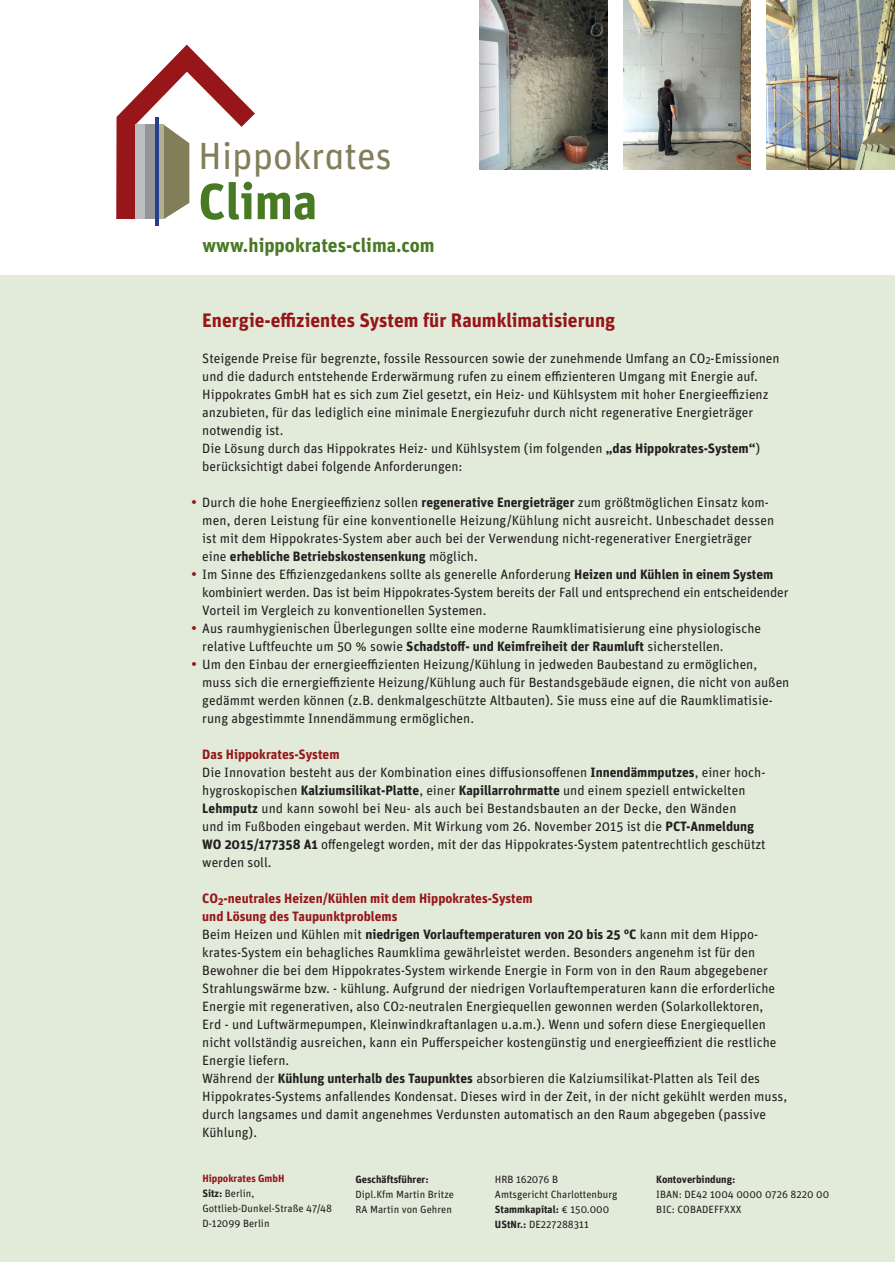
<style>
.page{position:relative;width:895px;height:1262px;background:#fff}
.page>*{position:absolute;margin:0;border:0;box-sizing:border-box;transform-origin:0 0}
.t1{font:700 50.7px "Unit";color:#487a24}
.t2{font:37.8px "Unit Regular Alternate";color:#827e59}
.t3{font:700 19.5px "Unit";color:#961619}
.t4{font:700 19.5px "Unit";color:#487a24}
.t5{font:13.5px/18px "Unit";color:#231f20}
.t6{font:10.5px/15px "Unit";color:#231f20}
.t7{font:700 10.5px "Unit";color:#231f20}
.s1{font-weight:700}
.s2{font-family:"Bank Gothic";font-weight:500;color:#961619}
.s3{font-weight:700;color:#961619}
.s4{font-size:10.5px}
</style>
<div class="page">
<div style="left:0;top:275px;width:895px;height:987px;background:#e2ead9"></div>
<svg style="left:116px;top:44px;width:139px;height:182px"></svg>
<div style="left:159px;top:125px;width:5px;height:94px;background:#b1af92"></div>
<hr style="left:155px;top:117px;width:4px;height:108px;background:#253f8e">
<div style="left:145px;top:125px;width:10px;height:94px;background:#939598"></div>
<img style="left:480px;top:0;width:127px;height:170px">
<img style="left:767px;top:0;width:128px;height:170px">
<img style="left:623px;top:0;width:128px;height:170px">
<h2 class="t2" style="left:198px;top:132px;width:195px">Hippokrates</h2>
<h1 class="t1" style="left:198px;top:170px;width:121px">Clima</h1>
<h3 class="t4" style="left:202px;top:233px;width:234px">www.hippokrates-clima.com</h3>
<h3 class="t3" style="left:202px;top:308px;width:414px">Energie-effizientes System für Raumklimatisierung</h3>
<p class="t5" style="left:202px;top:349px;width:579px">Steigende Preise für begrenzte, fossile Ressourcen sowie der zunehmende Umfang an CO<sub>2</sub>-Emissionen und die dadurch entstehende Erderwärmung rufen zu einem effizienteren Umgang mit Energie auf.<br>Hippokrates GmbH hat es sich zum Ziel gesetzt, ein Heiz- und Kühlsystem mit hoher Energieeffizienz anzubieten, für das lediglich eine minimale Energiezufuhr durch nicht regenerative Energieträger notwendig ist.<br>Die Lösung durch das Hippokrates Heiz- und Kühlsystem (im folgenden <span class="s1">„das Hippokrates-System“</span>) berücksichtigt dabei folgende Anforderungen:</p>
<p class="t5" style="left:202px;top:493px;width:573px;text-indent:-12px"><span class="s2">•</span> Durch die hohe Energieeffizienz sollen <span class="s1">regenerative Energieträger</span> zum größtmöglichen Einsatz kom&shy;men, deren Leistung für eine konventionelle Heizung/Kühlung nicht ausreicht. Unbeschadet dessen ist mit dem Hippokrates-System aber auch bei der Verwendung nicht-regenerativer Energieträger eine <span class="s1">erhebliche Betriebskostensenkung</span> möglich.</p>
<p class="t5" style="left:202px;top:565px;width:588px;text-indent:-12px"><span class="s2">•</span> Im Sinne des Effizienzgedankens sollte als generelle Anforderung <span class="s1">Heizen und Kühlen in einem System </span>kombiniert werden. Das ist beim Hippokrates-System bereits der Fall und entsprechend ein entscheidender<br>Vorteil im Vergleich zu konventionellen Systemen.</p>
<p class="t5" style="left:202px;top:619px;width:560px;text-indent:-12px"><span class="s2">•</span> Aus raumhygienischen Überlegungen sollte eine moderne Raumklimatisierung eine physiologische relative Luftfeuchte um 50 % sowie <span class="s1">Schadstoff- und Keimfreiheit der Raumluft</span> sicherstellen.</p>
<p class="t5" style="left:202px;top:655px;width:589px;text-indent:-12px"><span class="s2">•</span> Um den Einbau der ernergieeffizienten Heizung/Kühlung in jedweden Baubestand zu ermöglichen, muss sich die ernergieffiziente Heizung/Kühlung auch für Bestandsgebäude eignen, die nicht von außen gedämmt werden können (z.B. denkmalgeschützte Altbauten). Sie muss eine auf die Raumklimatisie&shy;rung abgestimmte Innendämmung ermöglichen.</p>
<p class="t5" style="left:202px;top:745px;width:565px"><span class="s3">Das Hippokrates-System<br></span>Die Innovation besteht aus der Kombination eines diffusionsoffenen <span class="s1">Innendämmputzes</span>, einer hoch&shy;hygroskopischen <span class="s1">Kalziumsilikat-Platte</span>, einer <span class="s1">Kapillarrohrmatte</span> und einem speziell entwickelten <span class="s1">Lehmputz</span> und kann sowohl bei Neu- als auch bei Bestandsbauten an der Decke, den Wänden<br>und im Fußboden eingebaut werden. Mit Wirkung vom 26. November 2015 ist die <span class="s1">PCT-Anmeldung WO 2015/177358 A1</span> offengelegt worden, mit der das Hippokrates-System patentrechtlich geschützt werden soll.</p>
<p class="t5" style="left:202px;top:889px;width:586px"><span class="s3">CO</span><sub>2</sub><span class="s3">-neutrales Heizen/Kühlen mit dem Hippokrates-System<br>und Lösung des Taupunktproblems<br></span>Beim Heizen und Kühlen mit <span class="s1">niedrigen Vorlauftemperaturen von 20 bis 25 °C</span> kann mit dem Hippo&shy;krates-System ein behagliches Raumklima gewährleistet werden. Besonders angenehm ist für den Bewohner die bei dem Hippokrates-System wirkende Energie in Form von in den Raum abgegebener Strahlungswärme bzw. - kühlung. Aufgrund der niedrigen Vorlauftemperaturen kann die erforderliche Energie mit regenerativen, also CO<span class="s4">2</span>-neutralen Energiequellen gewonnen werden (Solarkollektoren,<br>Erd - und Luftwärmepumpen, Kleinwindkraftanlagen u.a.m.). Wenn und sofern diese Energiequellen nicht vollständig ausreichen, kann ein Pufferspeicher kostengünstig und energieeffizient die restliche Energie liefern.<br>Während der <span class="s1">Kühlung unterhalb des Taupunktes</span> absorbieren die Kalziumsilikat-Platten als Teil des Hippokrates-Systems anfallendes Kondensat. Dieses wird in der Zeit, in der nicht gekühlt werden muss, durch langsames und damit angenehmes Verdunsten automatisch an den Raum abgegeben (passive Kühlung).</p>
<p class="t6" style="left:202px;top:1170px;width:131px"><span class="s3">Hippokrates GmbH<br></span><span class="s1">Sitz:</span> Berlin,<br>Gottlieb-Dunkel-Straße 47/48<br>D-12099 Berlin</p>
<p class="t7" style="left:355px;top:1173px;width:75px">Geschäftsführer:</p>
<p class="t6" style="left:355px;top:1186px;width:100px">Dipl.Kfm Martin Britze<br>RA Martin von Gehren</p>
<p class="t6" style="left:495px;top:1171px;width:124px">HRB 162076 B<br>Amtsgericht Charlottenburg<br><span class="s1">Stammkapital:</span> € 150.000<br><span class="s1">UStNr.:</span> DE227288311</p>
<p class="t7" style="left:656px;top:1173px;width:81px">Kontoverbindung:</p>
<p class="t6" style="left:656px;top:1186px;width:174px">IBAN: DE42 1004 0000 0726 8220 00<br>BIC: COBADEFFXXX</p>
</div>
